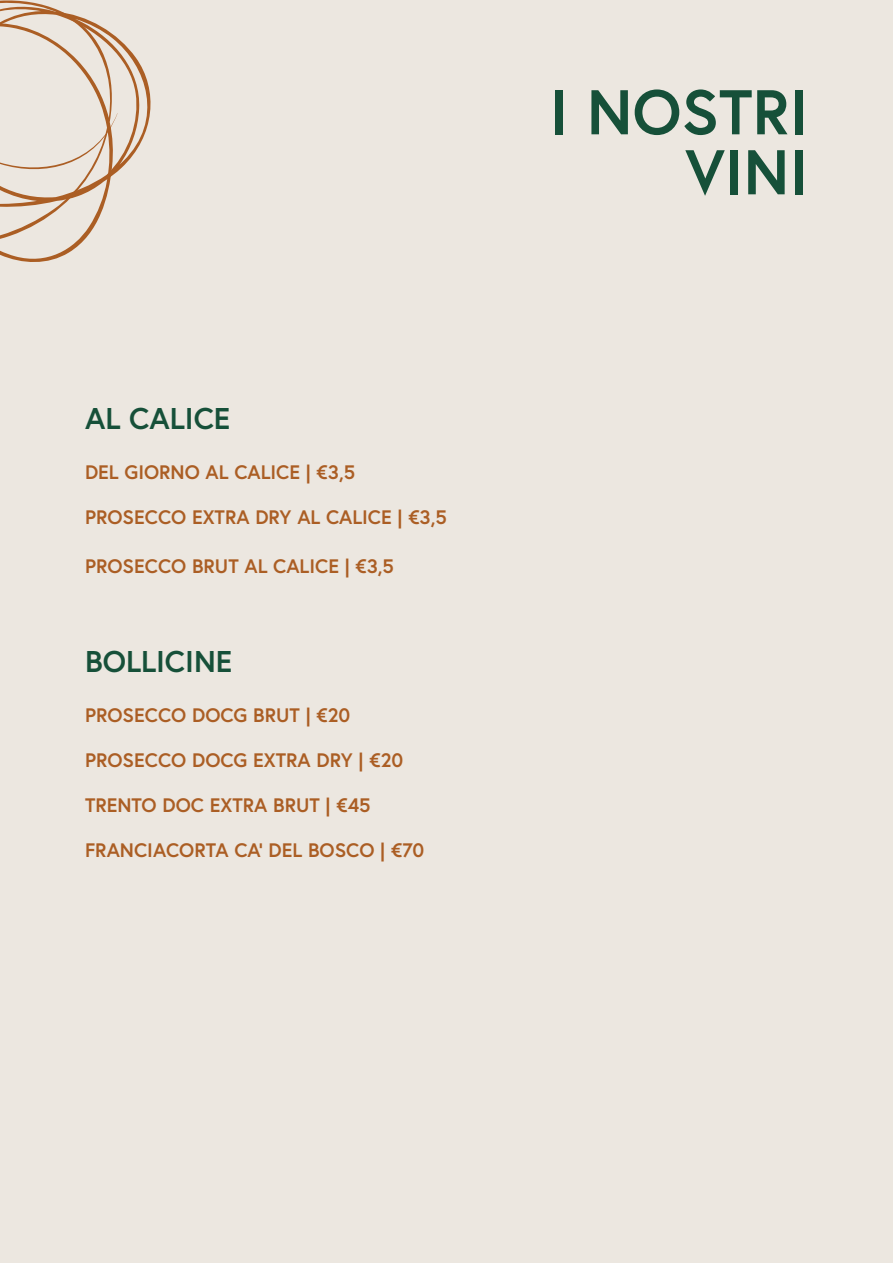
<style>
.page{position:relative;width:893px;height:1263px;background:#ece7e0}
.page>*{position:absolute;margin:0;border:0;box-sizing:border-box;transform-origin:0 0}
.t1{font:700 63px/60px "Europa";color:#165039;text-align:right}
.t2{font:700 30px "Europa";color:#165039}
.t3{font:700 19.5px "Europa";color:#ab5e24}
</style>
<div class="page">
<svg style="left:0;top:0;width:151px;height:262px"></svg>
<h2 class="t2" style="left:85px;top:398px;width:147px">AL CALICE</h2>
<p class="t3" style="left:85px;top:459px;width:272px">DEL GIORNO AL CALICE | €3,5</p>
<p class="t3" style="left:85px;top:504px;width:363px">PROSECCO EXTRA DRY AL CALICE | €3,5</p>
<p class="t3" style="left:85px;top:553px;width:310px">PROSECCO BRUT AL CALICE | €3,5</p>
<h2 class="t2" style="left:85px;top:641px;width:149px">BOLLICINE</h2>
<p class="t3" style="left:85px;top:702px;width:267px">PROSECCO DOCG BRUT | €20</p>
<p class="t3" style="left:85px;top:747px;width:320px">PROSECCO DOCG EXTRA DRY | €20</p>
<p class="t3" style="left:85px;top:792px;width:287px">TRENTO DOC EXTRA BRUT | €45</p>
<p class="t3" style="left:85px;top:837px;width:341px">FRANCIACORTA CA’ DEL BOSCO | €70</p>
<h1 class="t1" style="left:550px;top:80px;width:260px">I NOSTRI<br>VINI</h1>
</div>
